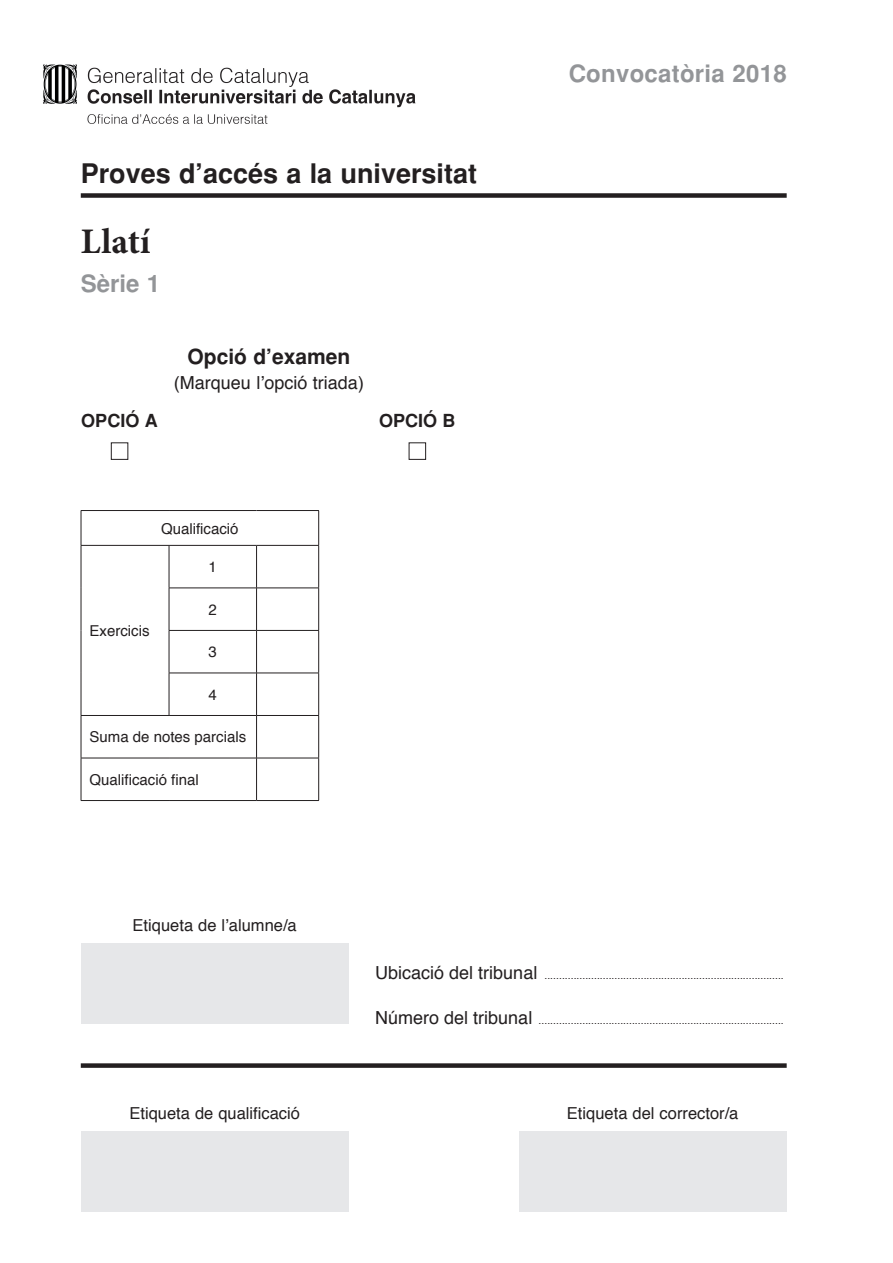
<style>
.page{position:relative;width:893px;height:1263px;background:#fff}
.page>*{position:absolute;margin:0;border:0;box-sizing:border-box;transform-origin:0 0}
.t1{font:700 36px "Minion Pro";color:#231f20}
.t2{font:700 27px "Helvetica";color:#231f20}
.t3{font:700 24px "Helvetica";letter-spacing:.01em;color:#939598}
.t4{font:700 21px "Helvetica";color:#231f20}
.t5{font:18px "Helvetica";color:#231f20}
.t6{font:700 18px "Helvetica";color:#231f20}
.t7{font:16.5px "Helvetica";color:#231f20}
.t8{font:15px "Helvetica";color:#231f20}
.t9{font:10.5px "Helvetica";color:#231f20}
.s1{font-size:18px}
</style>
<div class="page">
<div style="left:81px;top:193px;width:706px;height:5px;background:#231f20"></div>
<img style="left:43px;top:64px;width:373px;height:60px">
<svg style="left:82px;top:544px;width:236px;height:256px"></svg>
<hr style="left:81px;top:510px;width:88px;height:1px;background:#231f20">
<hr style="left:81px;top:511px;width:1px;height:34px;background:#231f20">
<hr style="left:169px;top:510px;width:88px;height:1px;background:#231f20">
<hr style="left:257px;top:510px;width:62px;height:1px;background:#231f20">
<hr style="left:318px;top:511px;width:1px;height:34px;background:#231f20">
<hr style="left:81px;top:545px;width:88px;height:1px;background:#231f20">
<hr style="left:81px;top:546px;width:1px;height:42px;background:#231f20">
<hr style="left:169px;top:545px;width:88px;height:1px;background:#231f20">
<hr style="left:169px;top:546px;width:1px;height:42px;background:#231f20">
<hr style="left:257px;top:545px;width:62px;height:1px;background:#231f20">
<hr style="left:256px;top:546px;width:1px;height:42px;background:#231f20">
<hr style="left:318px;top:546px;width:1px;height:42px;background:#231f20">
<hr style="left:81px;top:588px;width:1px;height:42px;background:#231f20">
<hr style="left:169px;top:588px;width:88px;height:1px;background:#231f20">
<hr style="left:169px;top:588px;width:1px;height:42px;background:#231f20">
<hr style="left:257px;top:588px;width:62px;height:1px;background:#231f20">
<hr style="left:256px;top:588px;width:1px;height:42px;background:#231f20">
<hr style="left:318px;top:588px;width:1px;height:42px;background:#231f20">
<hr style="left:81px;top:630px;width:1px;height:43px;background:#231f20">
<hr style="left:169px;top:630px;width:88px;height:1px;background:#231f20">
<hr style="left:169px;top:631px;width:1px;height:42px;background:#231f20">
<hr style="left:257px;top:630px;width:62px;height:1px;background:#231f20">
<hr style="left:256px;top:631px;width:1px;height:42px;background:#231f20">
<hr style="left:318px;top:631px;width:1px;height:42px;background:#231f20">
<hr style="left:81px;top:673px;width:1px;height:42px;background:#231f20">
<hr style="left:169px;top:673px;width:88px;height:1px;background:#231f20">
<hr style="left:169px;top:673px;width:1px;height:42px;background:#231f20">
<hr style="left:257px;top:673px;width:62px;height:1px;background:#231f20">
<hr style="left:256px;top:673px;width:1px;height:42px;background:#231f20">
<hr style="left:318px;top:673px;width:1px;height:42px;background:#231f20">
<hr style="left:81px;top:715px;width:88px;height:1px;background:#231f20">
<hr style="left:81px;top:716px;width:1px;height:42px;background:#231f20">
<hr style="left:169px;top:715px;width:88px;height:1px;background:#231f20">
<hr style="left:257px;top:715px;width:62px;height:1px;background:#231f20">
<hr style="left:256px;top:716px;width:1px;height:42px;background:#231f20">
<hr style="left:318px;top:716px;width:1px;height:42px;background:#231f20">
<hr style="left:81px;top:758px;width:88px;height:1px;background:#231f20">
<hr style="left:81px;top:758px;width:1px;height:42px;background:#231f20">
<hr style="left:169px;top:758px;width:88px;height:1px;background:#231f20">
<hr style="left:257px;top:758px;width:62px;height:1px;background:#231f20">
<hr style="left:256px;top:758px;width:1px;height:42px;background:#231f20">
<hr style="left:318px;top:758px;width:1px;height:42px;background:#231f20">
<hr style="left:81px;top:800px;width:88px;height:1px;background:#231f20">
<hr style="left:169px;top:800px;width:88px;height:1px;background:#231f20">
<hr style="left:257px;top:800px;width:62px;height:1px;background:#231f20">
<div style="left:81px;top:943px;width:268px;height:81px;background:#e6e7e9"></div>
<div style="left:81px;top:1131px;width:268px;height:81px;background:#e6e7e9"></div>
<div style="left:519px;top:1131px;width:268px;height:81px;background:#e6e7e9"></div>
<div style="left:81px;top:1063px;width:706px;height:5px;background:#231f20"></div>
<div style="left:111px;top:443px;width:17px;height:17px;background:#fff;border:1px solid #231f20"></div>
<div style="left:409px;top:443px;width:17px;height:17px;background:#fff;border:1px solid #231f20"></div>
<h2 class="t2" style="left:81px;top:157px;width:398px">Proves d’accés a la universitat</h2>
<h1 class="t1" style="left:81px;top:216px;width:71px">Llatí</h1>
<h3 class="t3" style="left:81px;top:269px;width:81px">Sèrie 1</h3>
<p class="t4" style="left:188px;top:344px;width:164px">Opció d’examen</p>
<p class="t5" style="left:174px;top:369px;width:192px">(Marqueu l’opció triada)</p>
<p class="t6" style="left:81px;top:410px;width:78px">OPCIÓ A</p>
<p class="t6" style="left:379px;top:410px;width:78px">OPCIÓ B</p>
<h3 class="t8" style="left:161px;top:517px;width:79px">Qualificació</h3>
<h3 class="t8" style="left:209px;top:555px;width:10px">1</h3>
<h3 class="t8" style="left:209px;top:598px;width:10px">2</h3>
<h3 class="t8" style="left:209px;top:640px;width:10px">3</h3>
<h3 class="t8" style="left:209px;top:683px;width:10px">4</h3>
<h3 class="t8" style="left:90px;top:725px;width:158px">Suma de notes parcials</h3>
<h3 class="t8" style="left:90px;top:768px;width:111px">Qualificació final</h3>
<h3 class="t8" style="left:90px;top:619px;width:61px">Exercicis</h3>
<h3 class="t7" style="left:133px;top:912px;width:166px">Etiqueta de l’alumne/a</h3>
<h3 class="t3" style="left:569px;top:60px;width:219px">Convocatòria 2018</h3>
<p class="t9" style="left:375px;top:967px;width:410px"><span class="s1">Ubicació del tribunal</span> ..................................................................................</p>
<p class="t9" style="left:375px;top:1012px;width:410px"><span class="s1">Número del tribunal</span> ....................................................................................</p>
<h3 class="t7" style="left:129px;top:1100px;width:172px">Etiqueta de qualificació</h3>
<h3 class="t7" style="left:567px;top:1100px;width:173px">Etiqueta del corrector/a</h3>
</div>
